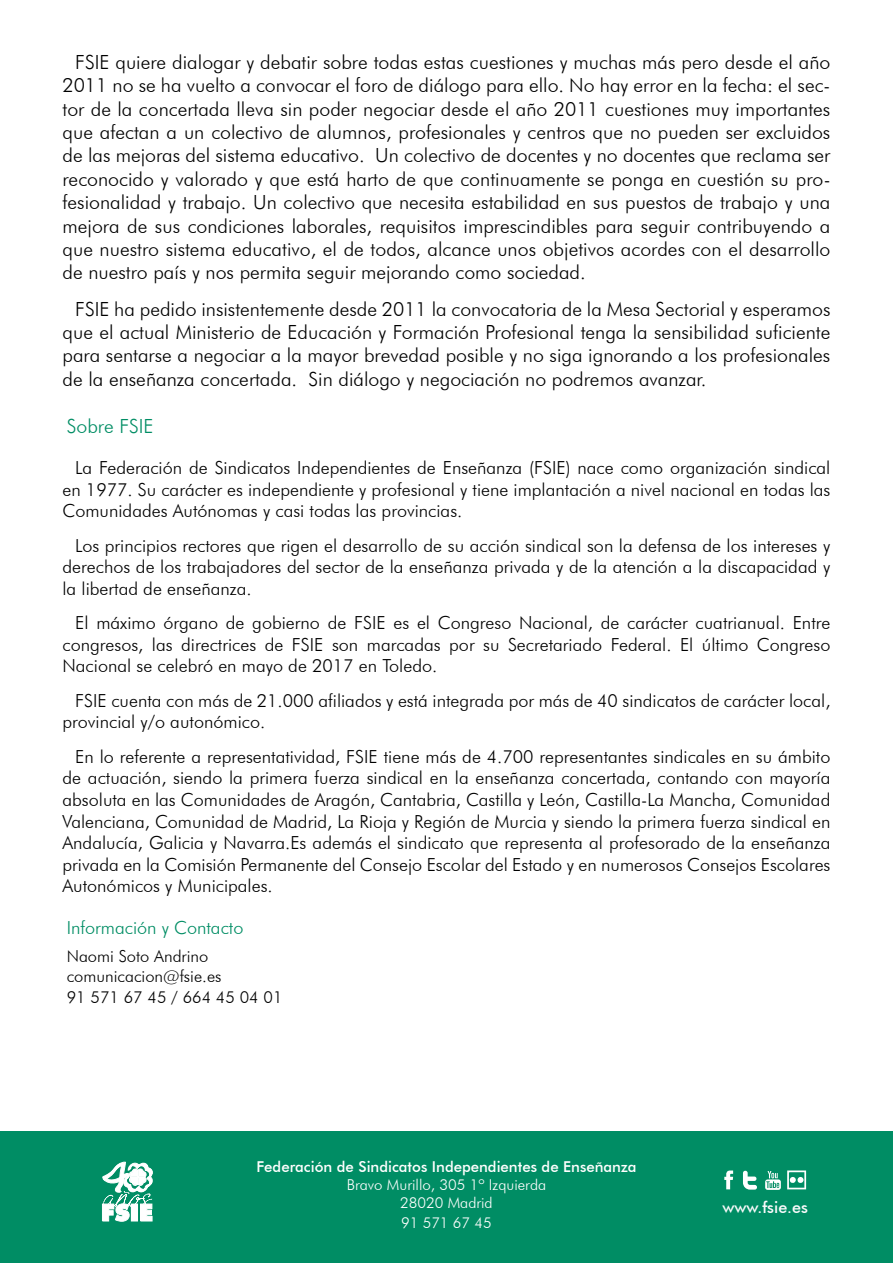
<style>
.page{position:relative;width:893px;height:1263px;background:#fff}
.page>*{position:absolute;margin:0;border:0;box-sizing:border-box;transform-origin:0 0}
.t1{font:300 19.5px/23.4px "Futura BT";color:#000;text-align:justify}
.t2{font:300 19.5px "Futura BT";color:#008d64}
.t3{font:300 18px/21.6px "Futura BT";color:#000;text-align:justify}
.t4{font:300 18px "Futura BT";color:#008d64}
.t5{font:300 16.5px/19.8px "Futura BT";color:#000}
.t6{font:500 16.05px "Futura BT";color:#fbfbfc}
.t7{font:500 15px "Futura BT";color:#fff}
.t8{font:300 15px/18px "Futura BT";color:#fff;text-align:center}
</style>
<div class="page">
<div style="left:0;top:1131px;width:893px;height:132px;background:#008d64"></div>
<svg style="left:724px;top:1170px;width:9px;height:19px"></svg>
<svg style="left:765px;top:1171px;width:16px;height:19px"></svg>
<svg style="left:743px;top:1171px;width:14px;height:18px"></svg>
<svg style="left:787px;top:1170px;width:19px;height:19px"></svg>
<svg style="left:102px;top:1161px;width:51px;height:61px"></svg>
<p class="t1" style="left:63px;top:50px;width:769px;text-indent:13px">FSIE quiere dialogar y debatir sobre todas estas cuestiones y muchas más pero desde el año 2011 no se ha vuelto a convocar el foro de diálogo para ello. No hay error en la fecha: el sec&shy;tor de la concertada lleva sin poder negociar desde el año 2011 cuestiones muy importantes que afectan a un colectivo de alumnos, profesionales y centros que no pueden ser excluidos de las mejoras del sistema educativo. Un colectivo de docentes y no docentes que reclama ser reconocido y valorado y que está harto de que continuamente se ponga en cuestión su pro&shy;fesionalidad y trabajo. Un colectivo que necesita estabilidad en sus puestos de trabajo y una mejora de sus condiciones laborales, requisitos imprescindibles para seguir contribuyendo a que nuestro sistema educativo, el de todos, alcance unos objetivos acordes con el desarrollo de nuestro país y nos permita seguir mejorando como sociedad.</p>
<p class="t1" style="left:63px;top:297px;width:769px;text-indent:13px">FSIE ha pedido insistentemente desde 2011 la convocatoria de la Mesa Sectorial y esperamos que el actual Ministerio de Educación y Formación Profesional tenga la sensibilidad suficiente para sentarse a negociar a la mayor brevedad posible y no siga ignorando a los profesionales de la enseñanza concertada. Sin diálogo y negociación no podremos avanzar.</p>
<p class="t2" style="left:67px;top:414px;width:88px">Sobre FSIE</p>
<p class="t3" style="left:62px;top:457px;width:769px;text-indent:13px">La Federación de Sindicatos Independientes de Enseñanza (FSIE) nace como organización sindical en 1977. Su carácter es independiente y profesional y tiene implantación a nivel nacional en todas las Comunidades Autónomas y casi todas las provincias.</p>
<p class="t3" style="left:62px;top:534px;width:769px;text-indent:13px">Los principios rectores que rigen el desarrollo de su acción sindical son la defensa de los intereses y derechos de los trabajadores del sector de la enseñanza privada y de la atención a la discapacidad y la libertad de enseñanza.</p>
<p class="t3" style="left:62px;top:612px;width:769px;text-indent:13px">El máximo órgano de gobierno de FSIE es el Congreso Nacional, de carácter cuatrianual. Entre congresos, las directrices de FSIE son marcadas por su Secretariado Federal. El último Congreso Nacional se celebró en mayo de 2017 en Toledo.</p>
<p class="t3" style="left:62px;top:689px;width:769px;text-indent:13px">FSIE cuenta con más de 21.000 afiliados y está integrada por más de 40 sindicatos de carácter local, provincial y/o autonómico.</p>
<p class="t3" style="left:62px;top:745px;width:769px;text-indent:13px">En lo referente a representatividad, FSIE tiene más de 4.700 representantes sindicales en su ámbito de actuación, siendo la primera fuerza sindical en la enseñanza concertada, contando con mayoría absoluta en las Comunidades de Aragón, Cantabria, Castilla y León, Castilla-La Mancha, Comunidad Valenciana, Comunidad de Madrid, La Rioja y Región de Murcia y siendo la primera fuerza sindical en Andalucía, Galicia y Navarra.Es además el sindicato que representa al profesorado de la enseñanza privada en la Comisión Permanente del Consejo Escolar del Estado y en numerosos Consejos Escolares Autonómicos y Municipales.</p>
<p class="t4" style="left:67px;top:916px;width:178px">Información y Contacto</p>
<p class="t5" style="left:67px;top:946px;width:156px">Naomi Soto Andrino comunicacion@fsie.es</p>
<p class="t5" style="left:67px;top:987px;width:217px">91 571 67 45 / 664 45 04 01</p>
<p class="t7" style="left:256px;top:1157px;width:382px">Federación de Sindicatos Independientes de Enseñanza</p>
<p class="t8" style="left:347px;top:1175px;width:201px">Bravo Murillo, 305 1º Izquierda<br>28020 Madrid</p>
<p class="t8" style="left:401px;top:1213px;width:92px">91 571 67 45</p>
<p class="t6" style="left:722px;top:1197px;width:87px">www.fsie.es</p>
</div>
